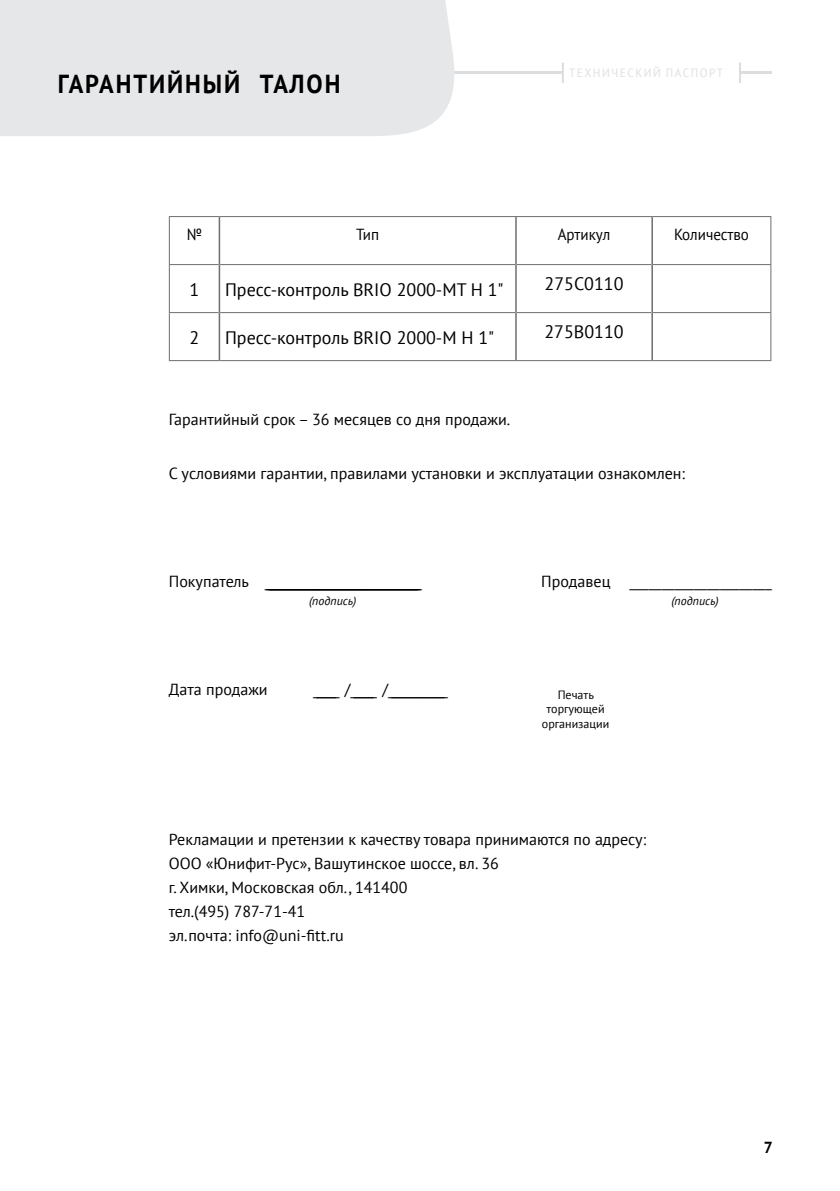
<style>
.page{position:relative;width:840px;height:1191px;background:#fff}
.page>*{position:absolute;margin:0;border:0;box-sizing:border-box;transform-origin:0 0}
.t1{font:700 26px "PT Sans";letter-spacing:.08em;color:#000;scale:.93 1}
.t2{font:18px "PT Sans";color:#000}
.t3{font:16px/24px "PT Sans";color:#000}
.t4{font:16px "PT Sans";color:#000;scale:.94 1}
.t5{font:700 16px "PT Sans";color:#000}
.t6{font:12px/14.4px "PT Sans";color:#000;text-align:center}
.t7{font:12px "PT Sans";letter-spacing:.13em;color:#dedfe0;scale:.95 1}
.t8{font:italic 12px "PT Sans";color:#000}
</style>
<div class="page">
<hr style="left:57px;top:71px;width:714px;height:3px;background:#dcddde">
<div style="left:562px;top:63px;width:177px;height:20px;background:#fff"></div>
<hr style="left:561px;top:63px;width:2px;height:20px;background:#dcddde">
<hr style="left:738px;top:63px;width:2px;height:20px;background:#dcddde">
<hr style="left:169px;top:216px;width:50px;height:1px;background:#6d6e71">
<hr style="left:169px;top:217px;width:1px;height:47px;background:#6d6e71">
<hr style="left:219px;top:216px;width:296px;height:1px;background:#6d6e71">
<hr style="left:515px;top:216px;width:136px;height:1px;background:#6d6e71">
<hr style="left:651px;top:216px;width:120px;height:1px;background:#6d6e71">
<hr style="left:770px;top:217px;width:1px;height:47px;background:#6d6e71">
<hr style="left:169px;top:264px;width:49px;height:1px;background:#6d6e71">
<hr style="left:169px;top:265px;width:1px;height:47px;background:#6d6e71">
<hr style="left:220px;top:264px;width:295px;height:1px;background:#6d6e71">
<hr style="left:516px;top:264px;width:135px;height:1px;background:#6d6e71">
<hr style="left:652px;top:264px;width:119px;height:1px;background:#6d6e71">
<hr style="left:770px;top:265px;width:1px;height:47px;background:#6d6e71">
<hr style="left:169px;top:312px;width:49px;height:1px;background:#6d6e71">
<hr style="left:169px;top:313px;width:1px;height:47px;background:#6d6e71">
<hr style="left:220px;top:312px;width:295px;height:1px;background:#6d6e71">
<hr style="left:516px;top:312px;width:135px;height:1px;background:#6d6e71">
<hr style="left:652px;top:312px;width:119px;height:1px;background:#6d6e71">
<hr style="left:770px;top:313px;width:1px;height:47px;background:#6d6e71">
<hr style="left:169px;top:360px;width:50px;height:1px;background:#6d6e71">
<hr style="left:219px;top:360px;width:296px;height:1px;background:#6d6e71">
<hr style="left:515px;top:360px;width:136px;height:1px;background:#6d6e71">
<hr style="left:651px;top:360px;width:120px;height:1px;background:#6d6e71">
<hr style="left:218px;top:217px;width:2px;height:47px;background:#6d6e71">
<hr style="left:515px;top:217px;width:1px;height:47px;background:#6d6e71">
<hr style="left:651px;top:217px;width:1px;height:47px;background:#6d6e71">
<hr style="left:218px;top:264px;width:2px;height:48px;background:#6d6e71">
<hr style="left:515px;top:264px;width:1px;height:48px;background:#6d6e71">
<hr style="left:651px;top:264px;width:1px;height:48px;background:#6d6e71">
<hr style="left:218px;top:312px;width:2px;height:48px;background:#6d6e71">
<hr style="left:515px;top:312px;width:1px;height:48px;background:#6d6e71">
<hr style="left:651px;top:312px;width:1px;height:48px;background:#6d6e71">
<div style="left:0;top:0;width:454px;height:136px;background:#e6e7e8"></div>
<h1 class="t1" style="left:58px;top:67px;width:305px">ГАРАНТИЙНЫЙ ТАЛОН</h1>
<p class="t7" style="left:568px;top:66px;width:164px">ТЕХНИЧЕСКИЙ ПАСПОРТ</p>
<p class="t4" style="left:186px;top:224px;width:18px">№</p>
<p class="t4" style="left:356px;top:224px;width:26px">Тип</p>
<p class="t4" style="left:557px;top:224px;width:57px">Артикул</p>
<p class="t4" style="left:673px;top:224px;width:81px">Количество</p>
<p class="t2" style="left:189px;top:278px;width:11px">1</p>
<p class="t2" style="left:225px;top:278px;width:280px">Пресс-контроль BRIO 2000-MT Н 1"</p>
<p class="t2" style="left:544px;top:272px;width:80px">275С0110</p>
<p class="t2" style="left:189px;top:326px;width:11px">2</p>
<p class="t2" style="left:225px;top:326px;width:270px">Пресс-контроль BRIO 2000-M Н 1"</p>
<p class="t2" style="left:544px;top:320px;width:81px">275B0110</p>
<p class="t3" style="left:169px;top:407px;width:342px">Гарантийный срок – 36 месяцев со дня продажи.</p>
<p class="t3" style="left:169px;top:461px;width:517px">С условиями гарантии, правилами установки и эксплуатации ознакомлен:</p>
<p class="t3" style="left:169px;top:569px;width:255px">П о к у п а т е л ь ________________________________________________________________________________________________</p>
<p class="t3" style="left:541px;top:569px;width:232px">Продавец ______________________</p>
<p class="t8" style="left:309px;top:593px;width:49px">(подпись)</p>
<p class="t8" style="left:671px;top:593px;width:49px">(подпись)</p>
<p class="t3" style="left:169px;top:677px;width:100px">Дата продажи</p>
<p class="t3" style="left:313px;top:677px;width:136px">_______ / _______ / _________________</p>
<p class="t6" style="left:541px;top:687px;width:69px">Печать торгующей организации</p>
<p class="t3" style="left:169px;top:827px;width:478px">Рекламации и претензии к качеству товара принимаются по адресу:<br>ООО «Юнифит-Рус», Вашутинское шоссе, вл. 36<br>г. Химки, Московская обл., 141400<br>тел.(495) 787-71-41<br>эл.почта: info@uni-fitt.ru</p>
<p class="t5" style="left:763px;top:1137px;width:11px">7</p>
</div>
